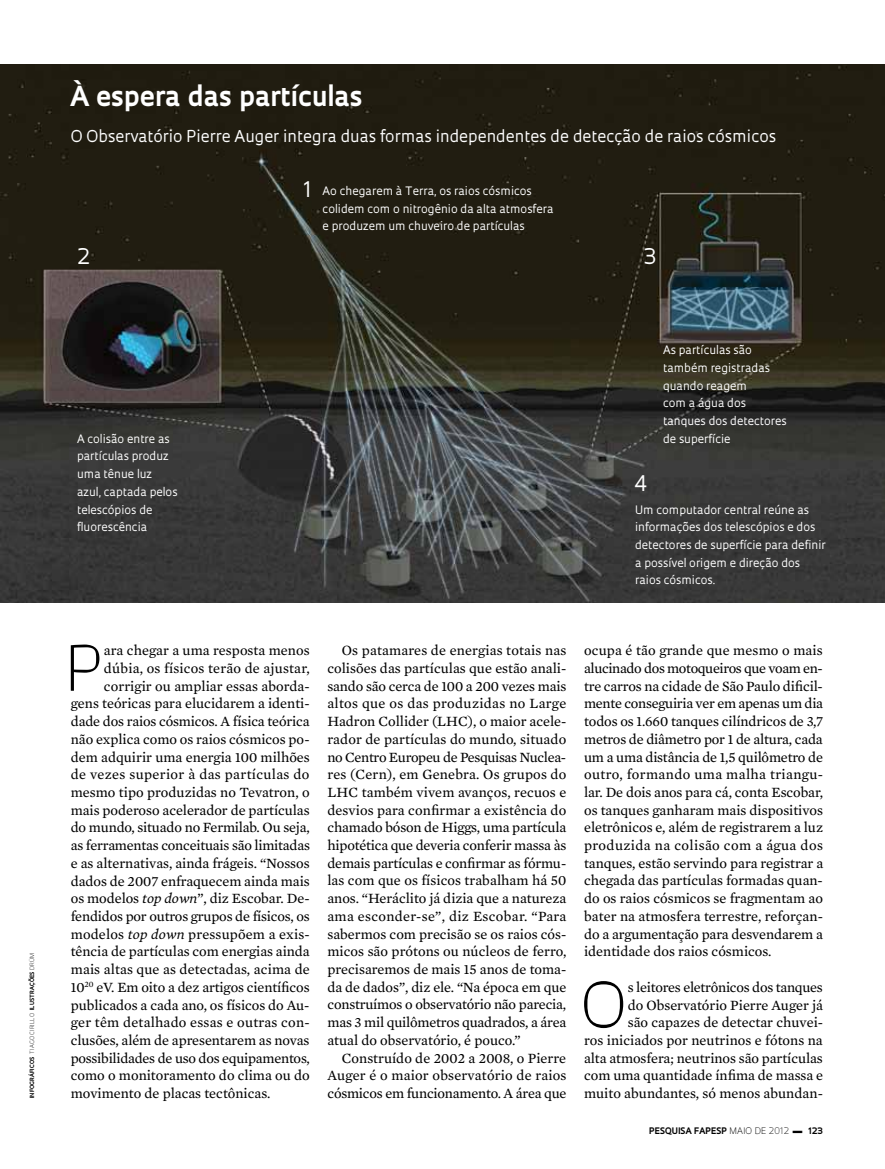
<style>
.page{position:relative;width:885px;height:1169px;background:#fff}
.page>*{position:absolute;margin:0;border:0;box-sizing:border-box;transform-origin:0 0}
.t1{font:300 60.45px "Fapesp";color:#000}
.t2{font:700 26.85px "Fapesp";color:#fff}
.t3{font:21px "Fapesp";color:#fff}
.t4{font:15.9px "Fapesp";color:#fff}
.t5{font:14.4px/17.7px "Mercury Text G2";color:#000;text-align:right}
.t6{font:14.4px "Mercury Text G2";letter-spacing:.025em;color:#000}
.t7{font:11.4px/17.7px "Fapesp";color:#fff}
.t8{font:700 8.7px "Fapesp";letter-spacing:.025em;color:#000}
.t9{font:700 5.7px "Fapesp";letter-spacing:.025em;color:#000}
.s1{font-weight:300}
.s2{font-style:italic}
.s3{font-size:18px}
</style>
<div class="page">
<img style="left:0;top:64px;width:885px;height:538px">
<p class="t9" style="left:28px;top:1098px;width:147px;rotate:-90deg">infográficos <span class="s1">TIAGO CIRILLO</span> ilustrações <span class="s1">DRÜM</span></p>
<h2 class="t2" style="left:71px;top:78px;width:293px">À espera das partículas</h2>
<p class="t4" style="left:71px;top:124px;width:707px">O Observatório Pierre Auger integra duas formas independentes de detecção de raios cósmicos</p>
<h3 class="t3" style="left:304px;top:175px;width:10px">1</h3>
<p class="t7" style="left:323px;top:181px;width:232px">Ao chegarem à Terra, os raios cósmicos colidem com o nitrogênio da alta atmosfera e produzem um chuveiro de partículas</p>
<h3 class="t3" style="left:77px;top:241px;width:14px">2</h3>
<h3 class="t3" style="left:644px;top:241px;width:14px">3</h3>
<p class="t7" style="left:77px;top:429px;width:102px">A colisão entre as partículas produz uma tênue luz azul, captada pelos telescópios de fluorescência</p>
<h3 class="t3" style="left:634px;top:468px;width:15px">4</h3>
<p class="t7" style="left:663px;top:340px;width:125px">As partículas são também registradas quando reagem<br>com a água dos tanques dos detectores de superfície</p>
<p class="t7" style="left:635px;top:500px;width:192px">U m computador central reúne as informações dos telescópios e dos detectores de superfície para definir a possível origem e direção dos raios cósmicos.</p>
<h1 class="t1" style="left:65px;top:627px;width:30px">P</h1>
<p class="t5" style="left:104px;top:641px;width:207px">ara chegar a uma resposta menos</p>
<p class="t5" style="left:104px;top:658px;width:207px">dúbia, os físicos terão de ajustar,</p>
<p class="t5" style="left:104px;top:676px;width:207px">corrigir ou ampliar essas aborda-</p>
<p class="t5" style="left:71px;top:694px;width:240px">gens teóricas para elucidarem a identi-</p>
<p class="t5" style="left:71px;top:711px;width:240px">dade dos raios cósmicos. A física teórica</p>
<p class="t5" style="left:71px;top:729px;width:240px">não explica como os raios cósmicos po-</p>
<p class="t5" style="left:71px;top:747px;width:241px">dem adquirir uma energia 100 milhões</p>
<p class="t6" style="left:71px;top:764px;width:240px">de vezes superior à das partículas do</p>
<p class="t5" style="left:71px;top:782px;width:240px">mesmo tipo produzidas no Tevatron, o</p>
<p class="t5" style="left:71px;top:800px;width:240px">mais poderoso acelerador de partículas</p>
<p class="t5" style="left:71px;top:818px;width:241px">do mundo, situado no Fermilab. Ou seja,</p>
<p class="t5" style="left:71px;top:835px;width:241px">as ferramentas conceituais são limitadas</p>
<p class="t5" style="left:71px;top:853px;width:240px">e as alternativas, ainda frágeis. “Nossos</p>
<p class="t5" style="left:71px;top:871px;width:240px">dados de 2007 enfraquecem ainda mais</p>
<p class="t5" style="left:71px;top:888px;width:240px">os modelos <span class="s2">top down</span>”, diz Escobar. De-</p>
<p class="t5" style="left:71px;top:906px;width:241px">fendidos por outros grupos de físicos, os</p>
<p class="t5" style="left:71px;top:924px;width:240px">modelos <span class="s2">top down</span> pressupõem a exis-</p>
<p class="t5" style="left:71px;top:942px;width:240px">tência de partículas com energias ainda</p>
<p class="t5" style="left:71px;top:959px;width:241px">mais altas que as detectadas, acima de</p>
<p class="t5" style="left:71px;top:977px;width:240px">10<sup>20</sup> eV. Em oito a dez artigos científicos</p>
<p class="t5" style="left:71px;top:995px;width:240px">publicados a cada ano, os físicos do Au-</p>
<p class="t5" style="left:71px;top:1012px;width:240px">ger têm detalhado essas e outras con-</p>
<p class="t5" style="left:71px;top:1030px;width:240px">clusões, além de apresentarem as novas</p>
<p class="t5" style="left:71px;top:1048px;width:241px">possibilidades de uso dos equipamentos,</p>
<p class="t5" style="left:71px;top:1066px;width:240px">como o monitoramento do clima ou do</p>
<p class="t5" style="left:71px;top:1083px;width:201px">movimento de placas tectônicas.</p>
<p class="t5" style="left:327px;top:641px;width:241px;text-align:left;text-indent:14px">Os patamares de energias totais nas colisões das partículas que estão anali&shy;sando são cerca de 100 a 200 vezes mais altos que os das produzidas no Large Hadron Collider (LHC), o maior acele&shy;rador de partículas do mundo, situado no Centro Europeu de Pesquisas Nuclea&shy;res (Cern), em Genebra. Os grupos do LHC também vivem avanços, recuos e desvios para confirmar a existência do chamado bóson de Higgs, uma partícula hipotética que deveria conferir massa às demais partículas e confirmar as fórmu&shy;las com que os físicos trabalham há 50 anos. “Heráclito já dizia que a natureza ama esconder-se”, diz Escobar. “Para sabermos com precisão se os raios cós&shy;micos são prótons ou núcleos de ferro, precisaremos de mais 15 anos de toma&shy;da de dados”, diz ele. “Na época em que construímos o observatório não parecia, mas 3 mil quilômetros quadrados, a área atual do observatório, é pouco.”</p>
<p class="t5" style="left:327px;top:1048px;width:241px">Construído de 2002 a 2008, o Pierre<br>Auger é o maior observatório de raios</p>
<p class="t5" style="left:327px;top:1083px;width:241px">cósmicos em funcionamento. A área que</p>
<p class="t5" style="left:584px;top:641px;width:241px;text-align:justify">ocupa é tão grande que mesmo o mais alucinado dos motoqueiros que voam en&shy;tre carros na cidade de São Paulo dificil&shy;mente conseguiria ver em apenas um dia todos os 1.660 tanques cilíndricos de 3,7 metros de diâmetro por 1 de altura, cada um a uma distância de 1,5 quilômetro de outro, formando uma malha triangu&shy;lar. De dois anos para cá, conta Escobar, os tanques ganharam mais dispositivos eletrônicos e, além de registrarem a luz produzida na colisão com a água dos tanques, estão servindo para registrar a chegada das partículas formadas quan&shy;do os raios cósmicos se fragmentam ao bater na atmosfera terrestre, reforçan&shy;do a argumentação para desvendarem a identidade dos raios cósmicos.</p>
<h1 class="t1" style="left:581px;top:963px;width:41px">O</h1>
<p class="t5" style="left:584px;top:977px;width:241px">s leitores eletrônicos dos tanques<br>do Observatório Pierre Auger já<br>são capazes de detectar chuvei-<br>ros iniciados por neutrinos e fótons na alta atmosfera; neutrinos são partículas com uma quantidade ínfima de massa e muito abundantes, só menos abundan-</p>
<p class="t8" style="left:649px;top:1124px;width:175px">pESQUISA FAPESP <span class="s1">MAIO DE 2012</span> <span class="s3">_</span> 123</p>
</div>
